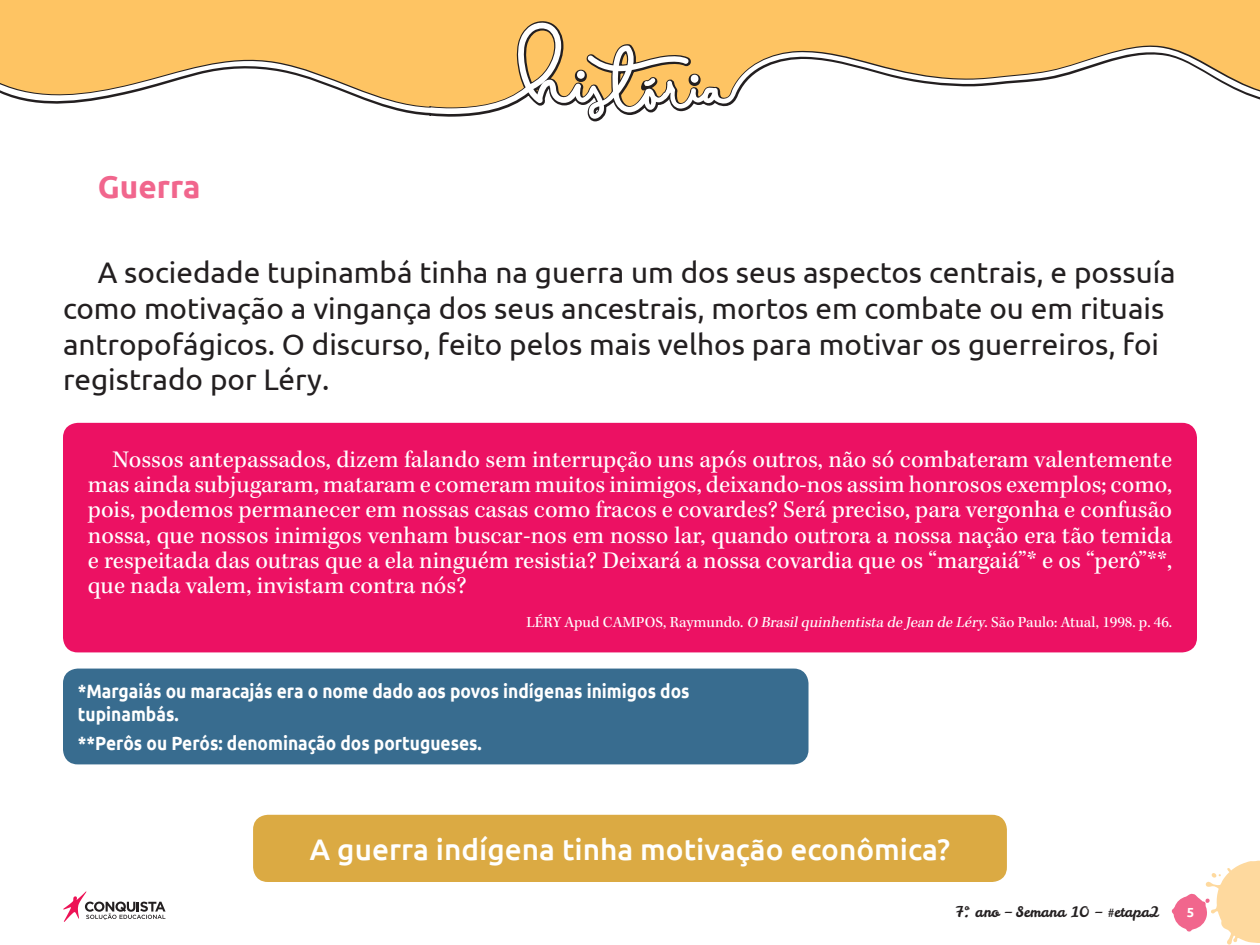
<style>
.page{position:relative;width:1260px;height:945px;background:#fff}
.page>*{position:absolute;margin:0;border:0;box-sizing:border-box;transform-origin:0 0}
._01_Texto_Geral{font:700 31.5px "Ubuntu";color:#f1668d}
._01_Texto_Geral-2{font:29.75px/35.7px "Ubuntu";color:#231f20}
._01_Texto_Geral-3{font:500 29.75px "Ubuntu";color:#fff}
._02_Citado_-_Texto{font:24.5px/25.4px "Kepler Std";color:#fff;text-align:justify}
._05_Cota_-_Texto_exp{font:700 19.25px/23.1px "Ubuntu";color:#fff;scale:.9 1}
._07_Referência_Fonte{font:15.75px "Kepler Std";color:#fff}
.t1{font:14.35px "Leckerli One";color:#231f20}
.t2{font:700 13.12px "Ubuntu";color:#fff}
.s1{font-style:italic}
</style>
<div class="page">
<svg style="left:1172px;top:861px;width:88px;height:84px"></svg>
<svg style="left:63px;top:891px;width:103px;height:31px"></svg>
<svg style="left:0;top:0;width:1260px;height:122px;background:#fdca75"></svg>
<svg style="left:0;top:22px;width:1260px;height:97px;fill:#fec463"></svg>
<div style="left:63px;top:423px;width:1134px;height:229px;background:#ec1163;border-radius:15px"></div>
<div style="left:63px;top:669px;width:746px;height:95px;background:#386c8f;border-radius:15px"></div>
<div style="left:253px;top:815px;width:754px;height:67px;background:#dbaa43;border-radius:15px"></div>
<p class="_01_Texto_Geral" style="left:98px;top:168px;width:104px">Guerra</p>
<p class="_01_Texto_Geral-2" style="left:63px;top:254px;width:1114px;text-indent:35px">A sociedade tupinambá tinha na guerra um dos seus aspectos centrais, e possuía como motivação a vingança dos seus ancestrais, mortos em combate ou em rituais antropofágicos. O discurso, feito pelos mais velhos para motivar os guerreiros, foi registrado por Léry.</p>
<p class="_02_Citado_-_Texto" style="left:88px;top:447px;width:1086px;text-indent:25px">Nossos antepassados, dizem falando sem interrupção uns após outros, não só combateram valentemente mas ainda subjugaram, mataram e comeram muitos inimigos, deixando-nos assim honrosos exemplos; como, pois, podemos permanecer em nossas casas como fracos e covardes? Será preciso, para vergonha e confusão nossa, que nossos inimigos venham buscar-nos em nosso lar, quando outrora a nossa nação era tão temida e respeitada das outras que a ela ninguém resistia? Deixará a nossa covardia que os “margaiá”* e os “perô”**, que nada valem, invistam contra nós?</p>
<p class="_07_Referência_Fonte" style="left:526px;top:613px;width:647px">LÉRY Apud CAMPOS, Raymundo. <span class="s1">O Brasilquinhentista de Jean de Léry</span>. São Paulo: Atual, 1998. p. 46.</p>
<p class="_05_Cota_-_Texto_exp" style="left:78px;top:680px;width:681px">*Margaiás ou maracajás era o nome dado aos povos indígenas inimigos dos tupinambás.</p>
<p class="_05_Cota_-_Texto_exp" style="left:78px;top:731px;width:450px">**Perôs ou Perós: denominação dos portugueses.</p>
<p class="_01_Texto_Geral-3" style="left:310px;top:831px;width:642px">A guerra indígena tinha motivação econômica?</p>
<p class="t1" style="left:955px;top:903px;width:206px">7º. ano – Semana 10 – #etapa2</p>
<p class="t2" style="left:1187px;top:905px;width:9px">5</p>
</div>
